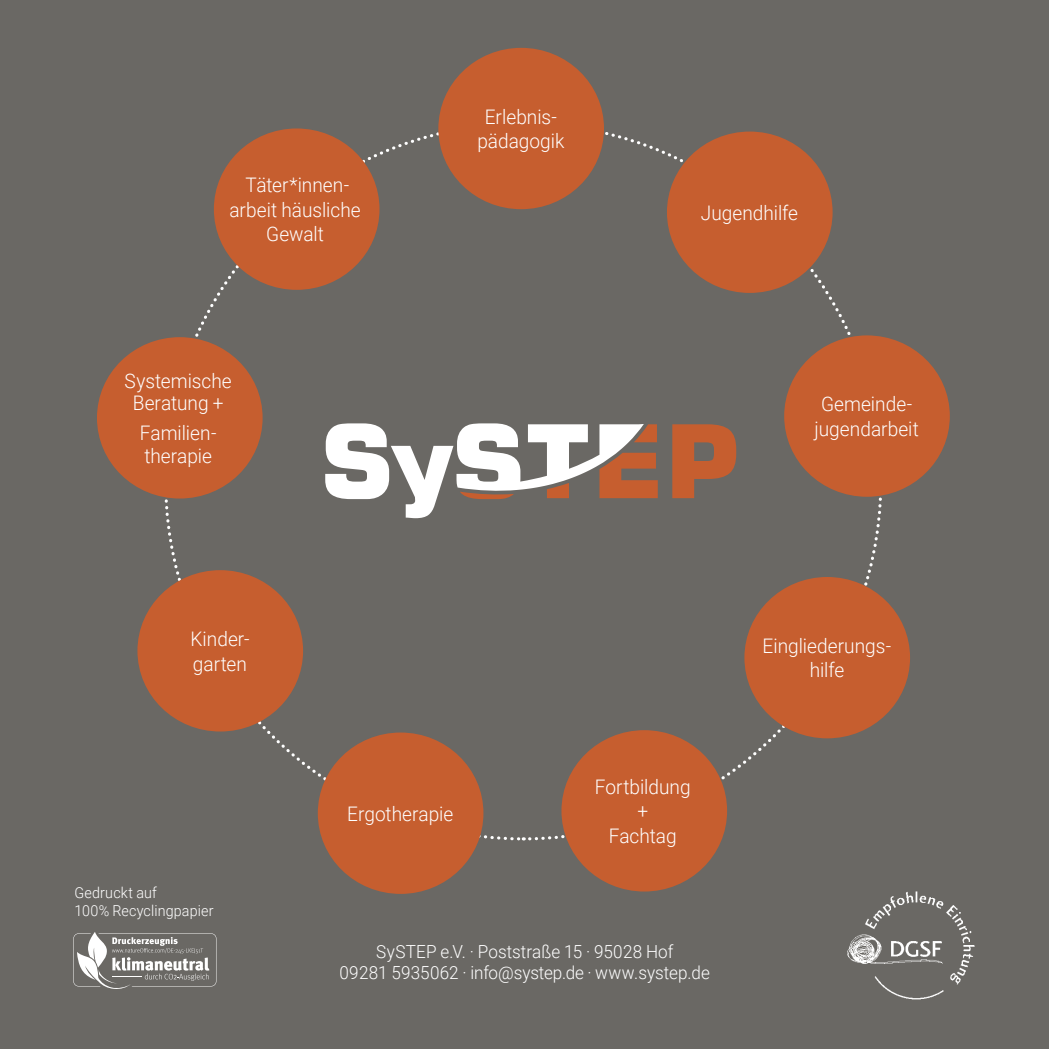
<style>
.page{position:relative;width:1049px;height:1049px;background:#6a6864}
.page>*{position:absolute;margin:0;border:0;box-sizing:border-box;transform-origin:0 0}
.t1{font:300 20px/24.5px "Roboto";color:#fff;text-align:center;scale:.95 1}
.t2{font:300 18px/21.2px "Roboto";letter-spacing:.005em;color:#fff;text-align:center;scale:.95 1}
.t3{font:300 15px/18px "Roboto";letter-spacing:.01em;color:#fff;scale:.95 1}
</style>
<div class="page">
<img style="left:847px;top:891px;width:128px;height:109px">
<svg style="left:73px;top:932px;width:143px;height:57px"></svg>
<svg style="left:528px;top:482px;width:356px;height:359px"></svg>
<svg style="left:523px;top:131px;width:328px;height:345px"></svg>
<svg style="left:163px;top:132px;width:357px;height:348px"></svg>
<svg style="left:162px;top:484px;width:361px;height:358px"></svg>
<div style="left:318px;top:732px;width:165px;height:162px;background:#c65e2f;border-radius:50%"></div>
<div style="left:561px;top:730px;width:166px;height:161px;background:#c65e2f;border-radius:50%"></div>
<div style="left:667px;top:132px;width:165px;height:161px;background:#c65e2f;border-radius:50%"></div>
<div style="left:744px;top:577px;width:166px;height:161px;background:#c65e2f;border-radius:50%"></div>
<div style="left:438px;top:48px;width:166px;height:161px;background:#c65e2f;border-radius:50%"></div>
<div style="left:214px;top:128px;width:165px;height:162px;background:#c65e2f;border-radius:50%"></div>
<div style="left:97px;top:337px;width:166px;height:161px;background:#c65e2f;border-radius:50%"></div>
<div style="left:784px;top:335px;width:166px;height:162px;background:#c65e2f;border-radius:50%"></div>
<div style="left:137px;top:570px;width:166px;height:161px;background:#c65e2f;border-radius:50%"></div>
<svg style="left:672px;top:424px;width:64px;height:74px"></svg>
<svg style="left:325px;top:423px;width:333px;height:95px"></svg>
<p class="t1" style="left:229px;top:172px;width:140px">Täter*innen&shy;arbeit häusliche<br>Gewalt</p>
<p class="t1" style="left:125px;top:369px;width:114px;line-height:22.2px">Systemische<br>Beratung +</p>
<p class="t1" style="left:140px;top:421px;width:82px;line-height:22.2px;text-align:left">Familien&shy;therapie</p>
<p class="t1" style="left:477px;top:104px;width:93px">Erlebnis&shy;pädagogik</p>
<p class="t1" style="left:701px;top:200px;width:104px">Jugendhilfe</p>
<p class="t1" style="left:814px;top:391px;width:111px">Gemeinde&shy;jugendarbeit</p>
<p class="t1" style="left:190px;top:626px;width:64px;text-align:left">Kinder&shy;garten</p>
<p class="t3" style="left:75px;top:883px;width:148px">Gedruckt auf<br>100% Recyclingpapier</p>
<p class="t1" style="left:347px;top:801px;width:113px">Ergotherapie</p>
<p class="t1" style="left:595px;top:774px;width:102px">Fortbildung +<br>Fachtag</p>
<p class="t1" style="left:762px;top:633px;width:137px">Eingliederungs&shy;hilfe</p>
<p class="t2" style="left:339px;top:940px;width:391px">SySTEP e.V. · Poststraße 15 · 95028 Hof<br>09281 5935062 · info@systep.de · www.systep.de</p>
</div>
